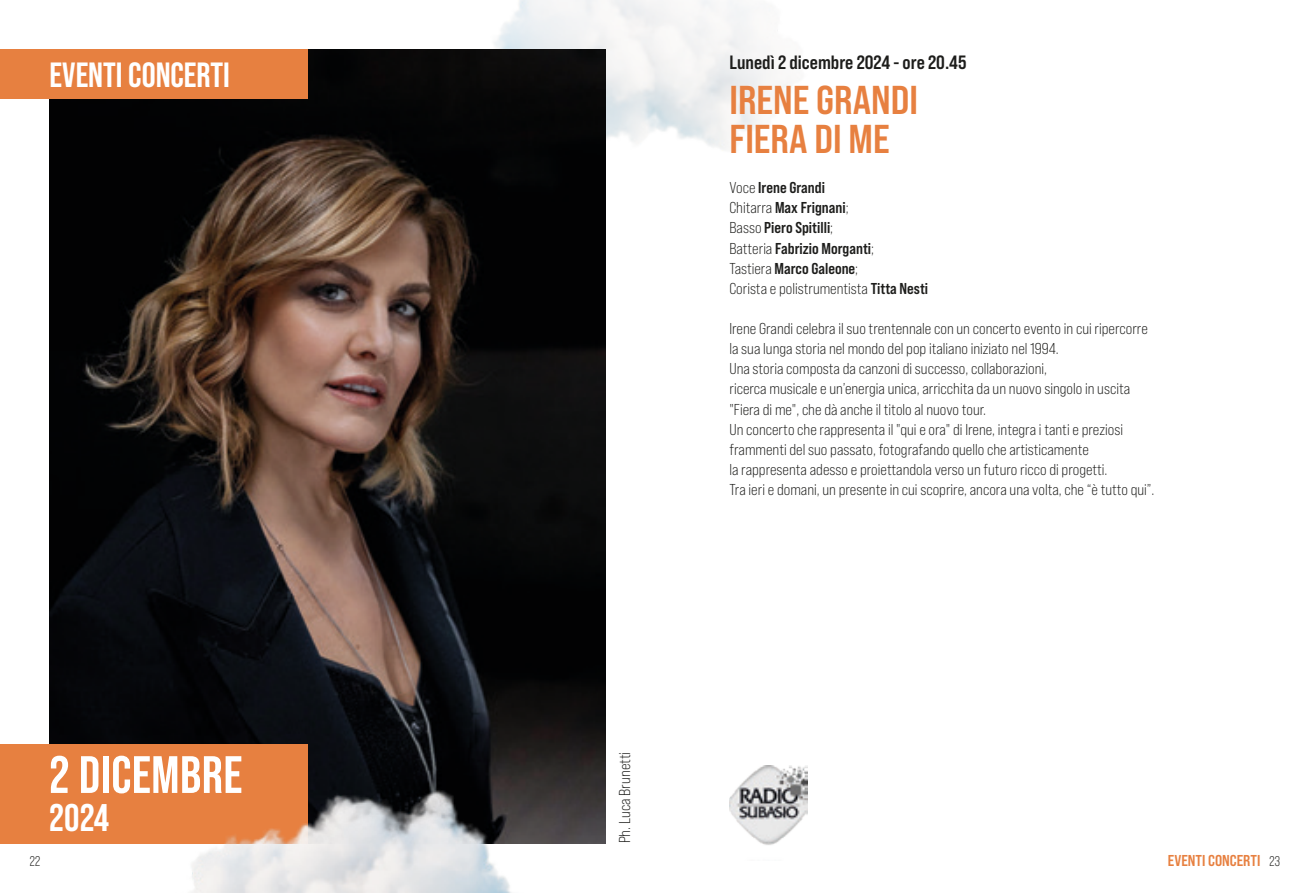
<style>
.page{position:relative;width:1310px;height:893px;background:#fff}
.page>*{position:absolute;margin:0;border:0;box-sizing:border-box;transform-origin:0 0}
.t1{font:700 52.5px "Bebas Neue Pro";letter-spacing:.01em;color:#fff}
.t2{font:40.25px/38.5px "Bebas Neue Pro Sm E Bd";color:#e78040}
.t3{font:700 38.5px "Bebas Neue Pro";color:#fff}
.t4{font:700 35px "Bebas Neue Pro";color:#fff}
.t5{font:19.25px "Bebas Neue Pro Sm E Bd";color:#1d1d1b}
.t6{font:15.75px/20.1px "Bebas Neue Pro Sm E Bk";color:#1d1d1b}
.t7{font:15.75px/20.1px "Bebas Neue Pro Sm E Bd";color:#1d1d1b}
.t8{font:15.75px "Bebas Neue Pro Sm E Bd";color:#e78040}
.t9{font:14px "Bebas Neue Pro";color:#1d1d1b}
.s1{font-family:"Bebas Neue Pro Sm E Bk"}
.s2{font-family:"Bebas Neue Pro Sm E Bd"}
</style>
<div class="page">
<img style="left:407px;top:0;width:385px;height:199px">
<img style="left:50px;top:50px;width:555px;height:793px">
<div style="left:0;top:50px;width:308px;height:49px;background:#e78040"></div>
<div style="left:0;top:744px;width:308px;height:99px;background:#e78040"></div>
<img style="left:122px;top:775px;width:419px;height:118px">
<img style="left:729px;top:765px;width:79px;height:80px">
<h3 class="t4" style="left:50px;top:54px;width:182px">EVENTI CONCERTI</h3>
<h1 class="t1" style="left:50px;top:745px;width:194px">2 DICEMBRE</h1>
<h3 class="t3" style="left:50px;top:796px;width:61px">2024</h3>
<p class="t5" style="left:729px;top:51px;width:239px">Lunedì 2 dicembre 2024 - ore 20.45</p>
<h2 class="t2" style="left:729px;top:80px;width:190px">IRENE GRANDI<br>FIERA DI ME</h2>
<p class="t7" style="left:729px;top:177px;width:146px"><span class="s1">Voce</span> Irene Grandi<br><span class="s1">Chitarra</span> Max Frignani<span class="s1">;<br>Basso</span> Piero Spitilli<span class="s1">;<br>Batteria</span> Fabrizio Morganti<span class="s1">;<br>Tastiera</span> Marco Galeone<span class="s1">;</span></p>
<p class="t6" style="left:729px;top:278px;width:200px">Corista e polistrumentista <span class="s2">Titta Nesti</span></p>
<p class="t6" style="left:729px;top:318px;width:426px">Irene Grandi celebra il suo trentennale con un concerto evento in cui ripercorre la sua lunga storia nel mondo del pop italiano iniziato nel 1994.<br>Una storia composta da canzoni di successo, collaborazioni,<br>ricerca musicale e un’energia unica, arricchita da un nuovo singolo in uscita "Fiera di me", che dà anche il titolo al nuovo tour.<br>Un concerto che rappresenta il "qui e ora" di Irene, integra i tanti e preziosi frammenti del suo passato, fotografando quello che artisticamente<br>la rappresenta adesso e proiettandola verso un futuro ricco di progetti.<br>Tra ieri e domani, un presente in cui scoprire, ancora una volta, che “è tutto qui”.</p>
<p class="t6" style="left:614px;top:843px;width:93px;rotate:-90deg">Ph. Luca Brunetti</p>
<p class="t8" style="left:1167px;top:851px;width:94px">EVENTI CONCERTI</p>
<p class="t9" style="left:30px;top:853px;width:12px">22</p>
<p class="t9" style="left:1269px;top:853px;width:12px">23</p>
</div>
